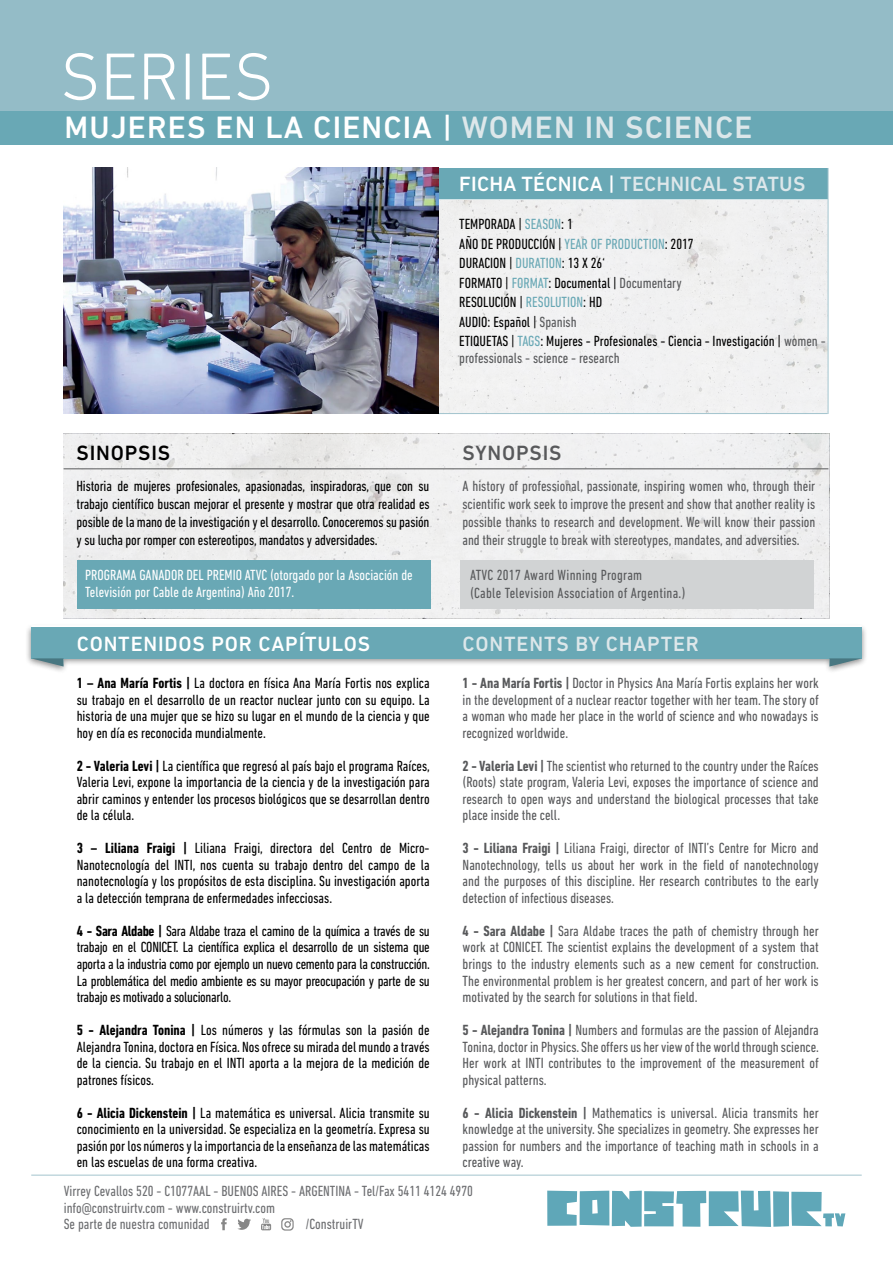
<style>
.page{position:relative;width:893px;height:1263px;background:#fff}
.page>*{position:absolute;margin:0;border:0;box-sizing:border-box;transform-origin:0 0}
.t1{font:300 67.5px "DIN Next LT Pro";color:#fff}
.t2{font:500 31.5px "DIN Next LT Pro";letter-spacing:.04em;color:#fff}
.t3{font:500 21px "DIN Next LT Pro";letter-spacing:.04em;color:#fff}
.t4{font:500 21px "DIN Next LT Pro";letter-spacing:.01em;color:#dde7ea}
.t5{font:500 21px "DIN Next LT Pro";letter-spacing:.04em;color:#dde7ea}
.t6{font:500 21px "DIN Next LT Pro";color:#000}
.t7{font:500 21px "DIN Next LT Pro";color:#58595b}
.t8{font:condensed 15px/16.5px "DIN Next LT Pro";color:#000;text-align:justify}
.t9{font:condensed 15px/16.5px "DIN Next LT Pro";color:#58595b;text-align:justify}
.t10{font:condensed 15px/17px "DIN Next LT Pro";color:#6d6e71}
.t11{font:condensed 15px/16.5px "DIN Next LT Pro";color:#fff}
.t12{font:condensed 15px/18px "DIN Next LT Pro";letter-spacing:.02em;color:#58595b}
.t13{font:condensed 15px "DIN Next LT Pro";color:#69a8b5}
.s1{color:#dde7ea}
.s2{color:#fff}
.s3{color:#000}
.s4{color:#69a8b5}
.s5{color:#58595b}
.s6{font-weight:700}
</style>
<div class="page">
<hr style="left:31px;top:1175px;width:831px;height:1px;background:#a3c4ce">
<svg style="left:221px;top:1218px;width:6px;height:12px"></svg>
<svg style="left:237px;top:1219px;width:14px;height:11px"></svg>
<svg style="left:281px;top:1218px;width:13px;height:12px"></svg>
<svg style="left:261px;top:1218px;width:10px;height:12px"></svg>
<svg style="left:547px;top:1190px;width:298px;height:37px"></svg>
<svg style="left:31px;top:627px;width:831px;height:39px;background:#7cb0bb"></svg>
<div style="left:64px;top:434px;width:765px;height:183px;background:#efeff0"></div>
<div style="left:0;top:0;width:893px;height:114px;background:#94bcc7"></div>
<div style="left:0;top:111px;width:893px;height:34px;background:#69a8b5"></div>
<div style="left:436px;top:168px;width:392px;height:31px;background:#69a8b5"></div>
<div style="left:438px;top:199px;width:390px;height:215px;background:#f1f1f1"></div>
<hr style="left:438px;top:413px;width:390px;height:1px;background:#a3c4ce">
<hr style="left:828px;top:168px;width:1px;height:246px;background:#a3c4ce">
<hr style="left:64px;top:469px;width:764px;height:1px;background:#58595b">
<img style="left:64px;top:168px;width:374px;height:246px">
<div style="left:77px;top:560px;width:354px;height:49px;background:#69a8b5"></div>
<div style="left:460px;top:560px;width:354px;height:49px;background:#d1d3d4"></div>
<h1 class="t1" style="left:60px;top:38px;width:207px">SERIES</h1>
<h2 class="t2" style="left:64px;top:109px;width:690px">MUJERES EN LA CIENCIA | <span class="s1">WOMEN IN SCIENCE</span></h2>
<h3 class="t3" style="left:459px;top:172px;width:99px">FICHA TÉCNICA</h3>
<h3 class="t4" style="left:608px;top:172px;width:199px"><span class="s2">|</span> TECHNICAL STATUS</h3>
<h3 class="t6" style="left:77px;top:441px;width:73px">SINOPSIS</h3>
<p class="t8" style="left:459px;top:216px;width:13px">Temporada</p>
<p class="t13" style="left:518px;top:216px;width:20px"><span class="s3">|</span> Season</p>
<p class="t8" style="left:561px;top:216px;width:13px">: 1</p>
<p class="t8" style="left:459px;top:235px;width:44px">Año de prod</p>
<p class="t13" style="left:521px;top:235px;width:91px"><span class="s3">ucción |</span> year of prod</p>
<p class="t13" style="left:631px;top:235px;width:13px">uction</p>
<p class="t8" style="left:665px;top:235px;width:30px">: 2017</p>
<p class="t8" style="left:459px;top:255px;width:76px">DURACION | <span class="s4">Duration</span></p>
<p class="t8" style="left:562px;top:255px;width:44px">: 13 x 26‘</p>
<p class="t8" style="left:459px;top:274px;width:66px">FORMATO | <span class="s4">Format</span></p>
<p class="t8" style="left:459px;top:273px;width:368px;line-height:19.5px;text-align:left;text-indent:89px">: Documental | <span class="s5">Documentary<br></span>RESOLUCIÓN | <span class="s4">RESOLUTION</span>: HD<br>Audio: Español | <span class="s5">Spanish<br></span>ETIQUETAS | <span class="s4">Tags</span>: Mujeres - Profesionales - Ciencia - Investigación | <span class="s5">women -</span></p>
<p class="t9" style="left:459px;top:349px;width:162px">professionals - science - research</p>
<h3 class="t7" style="left:462px;top:441px;width:79px">SYNO PSIS</h3>
<p class="t8" style="left:77px;top:476px;width:354px;line-height:18px">Historia de mujeres profesionales, apasionadas, inspiradoras, que con su trabajo científico buscan mejorar el presente y mostrar que otra realidad es posible de la mano de la investigación y el desarrollo. Conoceremos su pasión y su lucha por romper con estereotipos, mandatos y adversidades.</p>
<p class="t9" style="left:462px;top:476px;width:354px;line-height:18px">A history of professional, passionate, inspiring women who, through their scientific work seek to improve the present and show that another reality is possible thanks to research and development. We will know their passion and their struggle to break with stereotypes, mandates, and adversities.</p>
<p class="t11" style="left:85px;top:567px;width:329px">PROGRAMA GANADOR DEL PREMIO ATVC (otorgado por la Asociación de<br>Televisión por Cable de Argentina) Año 2017.</p>
<p class="t12" style="left:470px;top:566px;width:217px">ATVC 2017 Award Winning Program<br>(Cable Television Association of Argentina.)</p>
<h3 class="t3" style="left:77px;top:632px;width:14px">CON</h3>
<h3 class="t3" style="left:118px;top:632px;width:213px">TENI DOS POR CAPÍTULOS</h3>
<p class="t8" style="left:77px;top:675px;width:354px"><span class="s6">1 – Ana María Fortis |</span> La doctora en física Ana María Fortis nos explica su trabajo en el desarrollo de un reactor nuclear junto con su equipo. La historia de una mujer que se hizo su lugar en el mundo de la ciencia y que hoy en día es reconocida mundialmente.</p>
<p class="t8" style="left:77px;top:757px;width:355px"><span class="s6">2 - Valeria Levi |</span> La científica que regresó al país bajo el programa Raíces, Valeria Levi, expone la importancia de la ciencia y de la investigación para abrir caminos y entender los procesos biológicos que se desarrollan dentro de la célula.</p>
<p class="t8" style="left:77px;top:840px;width:354px"><span class="s6">3 – Liliana Fraigi |</span> Liliana Fraigi, directora del Centro de Micro-Nanotecnología del INTI, nos cuenta su trabajo dentro del campo de la nanotecnología y los propósitos de esta disciplina. Su investigación aporta a la detección temprana de enfermedades infecciosas.</p>
<p class="t8" style="left:77px;top:922px;width:355px"><span class="s6">4 - Sara Aldabe |</span> Sara Aldabe traza el camino de la química a través de su trabajo en el CONICET. La científica explica el desarrollo de un sistema que aporta a la industria como por ejemplo un nuevo cemento para la construcción.<br>La problemática del medio ambiente es su mayor preocupación y parte de su trabajo es motivado a solucionarlo.</p>
<p class="t8" style="left:77px;top:1021px;width:354px"><span class="s6">5 - Alejandra Tonina |</span> Los números y las fórmulas son la pasión de Alejandra Tonina, doctora en Física. Nos ofrece su mirada del mundo a través de la ciencia. Su trabajo en el INTI aporta a la mejora de la medición de patrones físicos.</p>
<p class="t8" style="left:77px;top:1104px;width:354px"><span class="s6">6 - Alicia Dickenstein |</span> La matemática es universal. Alicia transmite su conocimiento en la universidad. Se especializa en la geometría. Expresa su pasión por los números y la importancia de la enseñanza de las matemáticas en las escuelas de una forma creativa.</p>
<h3 class="t4" style="left:463px;top:632px;width:14px">CON</h3>
<h3 class="t5" style="left:504px;top:632px;width:182px">TENTS BY CHAPTER</h3>
<p class="t9" style="left:463px;top:675px;width:358px"><span class="s6">1 - Ana María Fortis |</span> Doctor in Physics Ana María Fortis explains her work in the development of a nuclear reactor together with her team. The story of a woman who made her place in the world of science and who nowadays is recognized worldwide.</p>
<p class="t9" style="left:463px;top:757px;width:358px"><span class="s6">2 - Valeria Levi |</span> The scientist who returned to the country under the Raíces (Roots) state program, Valeria Levi, exposes the importance of science and research to open ways and understand the biological processes that take place inside the cell.</p>
<p class="t9" style="left:463px;top:840px;width:358px"><span class="s6">3 - Liliana Fraigi |</span> Liliana Fraigi, director of INTI’s Centre for Micro and Nanotechnology, tells us about her work in the field of nanotechnology and the purposes of this discipline. Her research contributes to the early detection of infectious diseases.</p>
<p class="t9" style="left:463px;top:922px;width:358px"><span class="s6">4 - Sara Aldabe |</span> Sara Aldabe traces the path of chemistry through her work at CONICET. The scientist explains the development of a system that brings to the industry elements such as a new cement for construction.<br>The environmental problem is her greatest concern, and part of her work is motivated by the search for solutions in that field.</p>
<p class="t9" style="left:463px;top:1021px;width:358px"><span class="s6">5 - Alejandra Tonina |</span> Numbers and formulas are the passion of Alejandra Tonina, doctor in Physics. She offers us her view of the world through science.<br>Her work at INTI contributes to the improvement of the measurement of physical patterns.</p>
<p class="t9" style="left:463px;top:1104px;width:358px"><span class="s6">6 - Alicia Dickenstein |</span> Mathematics is universal. Alicia transmits her knowledge at the university. She specializes in geometry. She expresses her passion for numbers and the importance of teaching math in schools in a creative way.</p>
<p class="t10" style="left:64px;top:1182px;width:411px">Virrey Cevallos 520 - C1077AAL - Buenos Aires - ARGENTINA - Tel/Fax 5411 4124 4970 info@construirtv.com - www.construirtv.com<br>Se parte de nuestra comunidad</p>
<p class="t10" style="left:306px;top:1216px;width:59px">/ConstruirTV</p>
</div>
